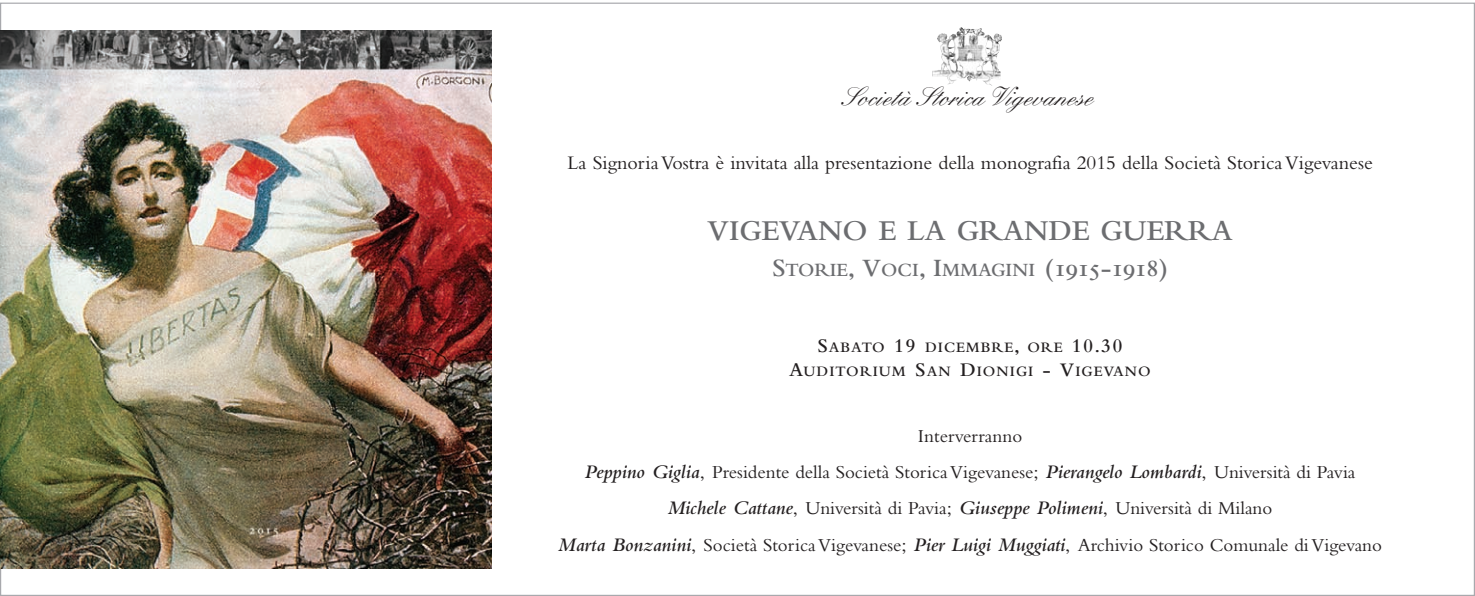
<style>
.page{position:relative;width:1475px;height:596px;background:#fff}
.page>*{position:absolute;margin:0;border:0;box-sizing:border-box;transform-origin:0 0}
.t1{font:600 30px "Bembo";color:#6c6d70}
.t2{font:26px "Bembo Semibold Os F";letter-spacing:-.04em;color:#6c6d70}
.t3{font:500 26px "Kuenstler Script";color:#231f20}
.t4{font:20px "Bembo";color:#231f20}
.t5{font:19px/36px "Bembo";color:#231f20;text-align:center}
.t6{font:600 15px/24px "Bembo";letter-spacing:.07em;color:#231f20;text-align:center}
.s1{font-size:19.6px}
.s2{font-size:20px}
.s3{font-weight:600;font-style:italic;font-size:20px}
</style>
<div class="page">
<img style="left:0;top:31px;width:492px;height:537px">
<img style="left:937px;top:27px;width:39px;height:43px">
<h2 class="t3" style="left:842px;top:87px;width:252px">Società Storica Vigevanese</h2>
<p class="t4" style="left:567px;top:155px;width:806px">La Signoria Vostra è invitata alla presentazione della monografia 2015 della Società Storica Vigevanese</p>
<h1 class="t1" style="left:707px;top:220px;width:527px">VIGEVANO E LA GRANDE GUERRA</h1>
<h2 class="t2" style="left:772px;top:259px;width:397px">S<span class="s1">TORIE</span>, V<span class="s1">OCI</span>, I<span class="s1">MMAGINI</span> (1915-1918)</h2>
<p class="t6" style="left:789px;top:336px;width:363px"><span class="s2">S</span>ABATO <span class="s2">19</span> DICEMBRE<span class="s2">,</span> ORE <span class="s2">10.30<br>A</span>UDITORIUM <span class="s2">S</span>AN <span class="s2">D</span>IONIGI <span class="s2">- V</span>IGEVANO</p>
<p class="t5" style="left:558px;top:420px;width:825px">Interverranno<br><span class="s3">Peppino Giglia</span><span class="s2">,</span> Presidente della Società Storica Vigevanese<span class="s2">;</span> <span class="s3">Pierangelo Lombardi</span><span class="s2">,</span> Università di Pavia <span class="s3">Michele Cattane</span><span class="s2">,</span> Università di Pavia<span class="s2">;</span> <span class="s3">Giuseppe Polimeni</span><span class="s2">,</span> Università di Milano<br><span class="s3">Marta Bonzanini</span><span class="s2">,</span> Società Storica Vigevanese<span class="s2">;</span> <span class="s3">Pier Luigi Muggiati</span><span class="s2">,</span> Archivio Storico Comunale di Vigevano</p>
</div>
